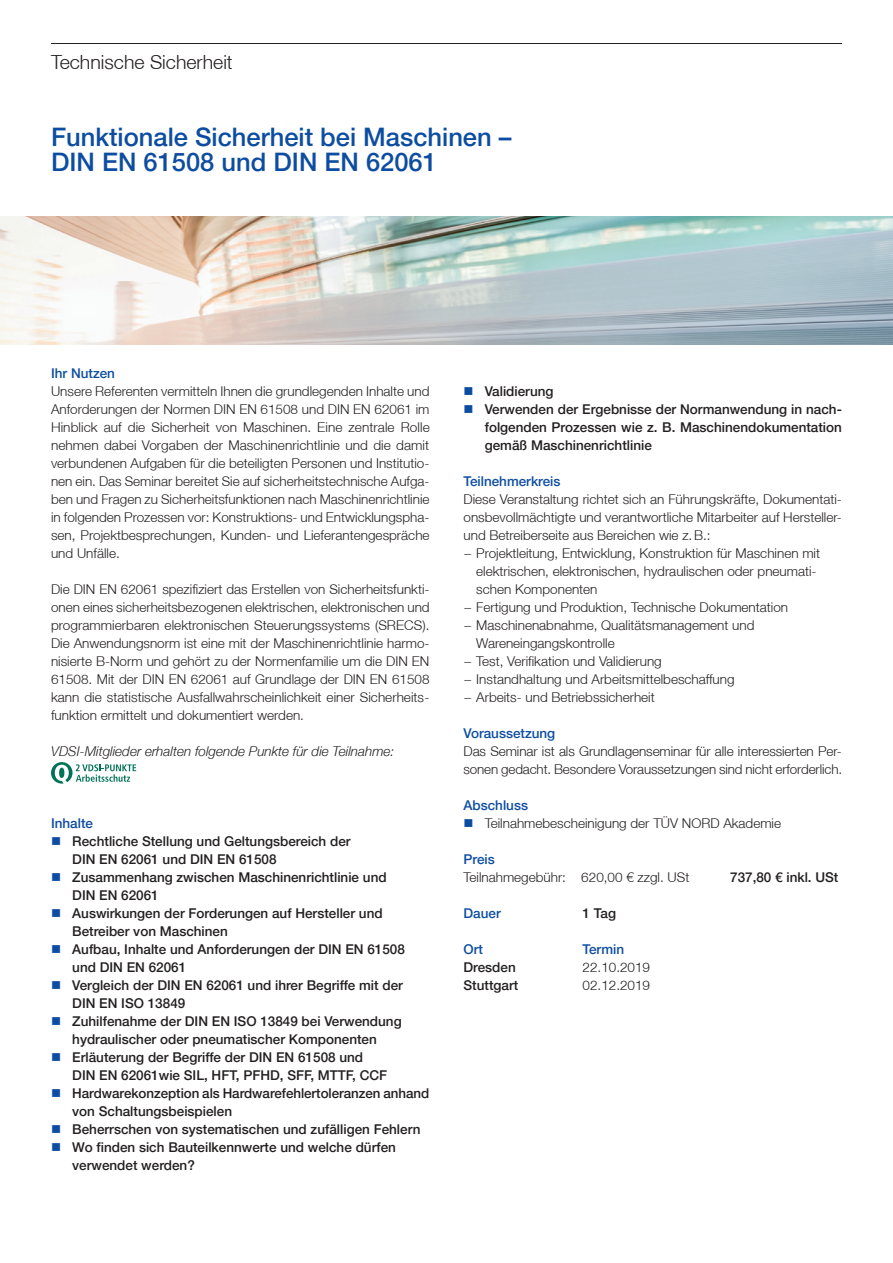
<style>
.page{position:relative;width:893px;height:1263px;background:#fff}
.page>*{position:absolute;margin:0;border:0;box-sizing:border-box;transform-origin:0 0}
.t1{font:500 25.5px/25.5px "Helvetica Neue LT";color:#0d4da1}
.t2{font:300 19.5px "Helvetica Neue LT";color:#231f20}
.t3{font:300 13.5px/18px "Helvetica Neue LT";color:#231f20;text-align:justify}
.t4{font:500 13.5px/18px "Helvetica Neue LT";color:#231f20}
.t5{font:500 13.5px "Helvetica Neue LT";color:#0d4da1}
.t6{font:italic 300 13.5px "Helvetica Neue LT";color:#231f20}
</style>
<div class="page">
<hr style="left:51px;top:43px;width:791px;height:1px;background:#231f20">
<svg style="left:51px;top:762px;width:85px;height:21px"></svg>
<img style="left:0;top:217px;width:893px;height:127px">
<h2 class="t2" style="left:51px;top:50px;width:183px">Technische Sicherheit</h2>
<h1 class="t1" style="left:51px;top:124px;width:462px">Funktionale Sicherheit bei Maschinen –<br>DIN EN 61508 und DIN EN 62061</h1>
<p class="t5" style="left:51px;top:365px;width:66px">Ihr Nutzen</p>
<p class="t3" style="left:51px;top:382px;width:380px">Unsere Referenten vermitteln Ihnen die grundlegenden Inhalte und Anforderungen der Normen DIN EN 61508 und DIN EN 62061 im Hinblick auf die Sicherheit von Maschinen. Eine zentrale Rolle nehmen dabei Vorgaben der Maschinenrichtlinie und die damit verbundenen Aufgaben für die beteiligten Personen und Institutio&shy;nen ein. Das Seminar bereitet Sie auf sicherheitstechnische Aufga&shy;ben und Fragen zu Sicherheitsfunktionen nach Maschinenrichtlinie in folgenden Prozessen vor: Konstruktions- und Entwicklungspha&shy;sen, Projektbesprechungen, Kunden- und Lieferantengespräche und Unfälle.</p>
<p class="t3" style="left:51px;top:580px;width:380px">Die DIN EN 62061 spezifiziert das Erstellen von Sicherheitsfunkti&shy;onen eines sicherheitsbezogenen elektrischen, elektronischen und programmierbaren elektronischen Steuerungssystems (SRECS).<br>Die Anwendungsnorm ist eine mit der Maschinenrichtlinie harmo&shy;nisierte B-Norm und gehört zu der Normenfamilie um die DIN EN 61508. Mit der DIN EN 62061 auf Grundlage der DIN EN 61508 kann die statistische Ausfallwahrscheinlichkeit einer Sicherheits&shy;funktion ermittelt und dokumentiert werden.</p>
<p class="t6" style="left:51px;top:743px;width:345px">VDSI-Mitglieder erhalten folgende Punkte für die Teilnahme:</p>
<p class="t5" style="left:51px;top:815px;width:44px">Inhalte</p>
<p class="t4" style="left:72px;top:832px;width:359px">Rechtliche Stellung und Geltungsbereich der<br>DIN EN 62061 und DIN EN 61508<br>Zusammenhang zwischen Maschinenrichtlinie und<br>DIN EN 62061<br>Auswirkungen der Forderungen auf Hersteller und Betreiber von Maschinen<br>Aufbau, Inhalte und Anforderungen der DIN EN 61508 und DIN EN 62061<br>Vergleich der DIN EN 62061 und ihrer Begriffe mit der DIN EN ISO 13849<br>Zuhilfenahme der DIN EN ISO 13849 bei Verwendung hydraulischer oder pneumatischer Komponenten Erläuterung der Begriffe der DIN EN 61508 und<br>DIN EN 62061wie SIL, HFT, PFHD, SFF, MTTF, CCF Hardwarekonzeption als Hardwarefehlertoleranzen anhand von Schaltungsbeispielen<br>Beherrschen von systematischen und zufälligen Fehlern Wo finden sich Bauteilkennwerte und welche dürfen verwendet werden?</p>
<p class="t4" style="left:485px;top:382px;width:359px">Validierung<br>Verwenden der Ergebnisse der Normanwendung in nach&shy;folgenden Prozessen wie z. B. Maschinendokumentation gemäß Maschinenrichtlinie</p>
<p class="t5" style="left:463px;top:473px;width:99px">Teilnehmerkreis</p>
<p class="t3" style="left:463px;top:490px;width:380px">Diese Veranstaltung richtet sich an Führungskräfte, Dokumentati&shy;onsbevollmächtigte und verantwortliche Mitarbeiter auf Hersteller&shy;und Betreiberseite aus Bereichen wie z.B.:</p>
<p class="t3" style="left:476px;top:544px;width:345px;text-align:left;text-indent:-12px">– Projektleitung, Entwicklung, Konstruktion für Maschinen mit elektrischen, elektronischen, hydraulischen oder pneumati&shy;schen Komponenten</p>
<p class="t3" style="left:465px;top:598px;width:325px">– Fertigung und Produktion, Technische Dokumentation</p>
<p class="t3" style="left:476px;top:616px;width:280px;text-indent:-12px">– Maschinenabnahme, Qualitätsmanagement und<br>Wareneingangskontrolle</p>
<p class="t3" style="left:465px;top:652px;width:199px">– Test, Verifikation und Validierung</p>
<p class="t3" style="left:465px;top:670px;width:271px">– Instandhaltung und Arbeitsmittelbeschaffung</p>
<p class="t3" style="left:465px;top:688px;width:192px">– Arbeits- und Betriebssicherheit</p>
<p class="t5" style="left:463px;top:725px;width:93px">Voraussetzung</p>
<p class="t3" style="left:463px;top:742px;width:380px">Das Seminar ist als Grundlagenseminar für alle interessierten Per&shy;sonen gedacht. Besondere Voraussetzungen sind nicht erforderlich.</p>
<p class="t5" style="left:463px;top:797px;width:66px">Abschluss</p>
<p class="t3" style="left:485px;top:814px;width:298px">Teilnahmebescheinigung der TÜV NORD Akademie</p>
<p class="t5" style="left:463px;top:851px;width:33px">Preis</p>
<p class="t3" style="left:463px;top:868px;width:227px">Teilnahmegebühr: 620,00 € zzgl. USt</p>
<p class="t4" style="left:730px;top:868px;width:110px">737,80 € inkl. USt</p>
<p class="t5" style="left:463px;top:905px;width:39px">Dauer</p>
<p class="t4" style="left:583px;top:904px;width:35px">1 Tag</p>
<p class="t5" style="left:463px;top:941px;width:21px">Ort</p>
<p class="t5" style="left:583px;top:941px;width:43px">Termin</p>
<p class="t4" style="left:463px;top:958px;width:54px">Dresden</p>
<p class="t3" style="left:583px;top:958px;width:69px">22.10.2019</p>
<p class="t4" style="left:463px;top:976px;width:56px">Stuttgart</p>
<p class="t3" style="left:583px;top:976px;width:69px">02.12.2019</p>
</div>
